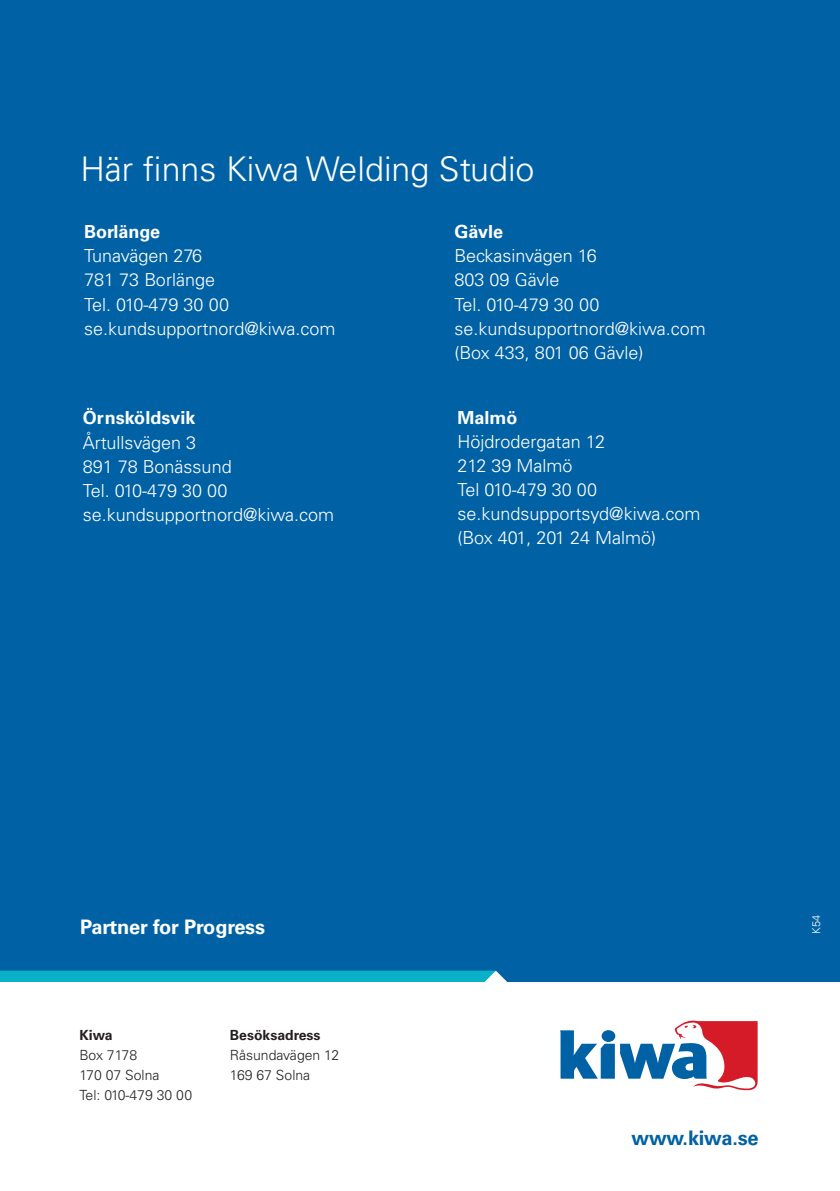
<style>
.page{position:relative;width:840px;height:1191px;background:#fff}
.page>*{position:absolute;margin:0;border:0;box-sizing:border-box;transform-origin:0 0}
.Sub_chapter_title{font:300 34px "Univers LT Std";color:#fff}
.t1{font:700 20px "Univers LT Std";letter-spacing:-.01em;color:#fff}
.t2{font:700 20px "Univers LT Std";letter-spacing:-.01em;color:#0062a5}
.main_text{font:300 18px "Univers LT Std";color:#fff}
.main_text-2{font:700 18px "Univers LT Std";color:#fff}
.t3{font:300 14px "Univers LT Std";color:#231f20}
.t4{font:700 14px "Univers LT Std";color:#231f20}
.t5{font:300 11px "Univers LT Std";color:#fff}
</style>
<div class="page">
<svg style="left:560px;top:1020px;width:197px;height:70px"></svg>
<div style="left:601px;top:1030px;width:14px;height:12px;background:#0062a5;border-radius:50%"></div>
<div style="left:0;top:0;width:839px;height:970px;background:#0062a5"></div>
<svg style="left:0;top:970px;width:839px;height:12px;background:#088fb8"></svg>
<p class="Sub_chapter_title" style="left:80px;top:148px;width:455px">Här finns Kiwa Welding Studio</p>
<p class="main_text-2" style="left:84px;top:222px;width:77px">Borlänge</p>
<p class="main_text" style="left:84px;top:245px;width:119px">Tunavägen 276</p>
<p class="main_text" style="left:84px;top:269px;width:132px">781 73 Borlänge</p>
<p class="main_text" style="left:84px;top:293px;width:146px">Tel. 010-479 30 00</p>
<p class="main_text" style="left:84px;top:317px;width:253px">se.kundsupportnord@kiwa.com</p>
<p class="main_text-2" style="left:83px;top:407px;width:114px">Örnsköldsvik</p>
<p class="main_text" style="left:83px;top:431px;width:115px">Årtullsvägen 3</p>
<p class="main_text" style="left:83px;top:455px;width:150px">891 78 Bonässund</p>
<p class="main_text" style="left:83px;top:479px;width:146px">Tel. 010-479 30 00</p>
<p class="main_text" style="left:83px;top:503px;width:253px">se.kundsupportnord@kiwa.com</p>
<p class="main_text-2" style="left:454px;top:222px;width:50px">Gävle</p>
<p class="main_text" style="left:454px;top:245px;width:144px">Beckasinvägen 16</p>
<p class="main_text" style="left:454px;top:269px;width:106px">803 09 Gävle</p>
<p class="main_text" style="left:454px;top:293px;width:146px">Tel. 010-479 30 00</p>
<p class="main_text" style="left:454px;top:317px;width:253px">se.kundsupportnord@kiwa.com</p>
<p class="main_text" style="left:454px;top:341px;width:190px">(Box 433, 801 06 Gävle)</p>
<p class="main_text-2" style="left:457px;top:407px;width:61px">Malmö</p>
<p class="main_text" style="left:457px;top:431px;width:149px">Höjdrodergatan 12</p>
<p class="main_text" style="left:457px;top:455px;width:117px">212 39 Malmö</p>
<p class="main_text" style="left:457px;top:479px;width:141px">Tel 010-479 30 00</p>
<p class="main_text" style="left:457px;top:503px;width:244px">se.kundsupportsyd@kiwa.com</p>
<p class="main_text" style="left:457px;top:527px;width:200px">(Box 401, 201 24 Malmö)</p>
<p class="t1" style="left:80px;top:915px;width:186px">Partner for Progress</p>
<p class="t4" style="left:79px;top:1026px;width:35px">Kiwa</p>
<p class="t3" style="left:79px;top:1046px;width:59px">Box 7178</p>
<p class="t3" style="left:79px;top:1066px;width:81px">170 07 Solna</p>
<p class="t3" style="left:79px;top:1086px;width:114px">Tel: 010-479 30 00</p>
<p class="t4" style="left:230px;top:1026px;width:92px">Besöksadress</p>
<p class="t3" style="left:230px;top:1046px;width:111px">Råsundavägen 12</p>
<p class="t3" style="left:230px;top:1066px;width:82px">169 67 Solna</p>
<p class="t5" style="left:809px;top:933px;width:20px;rotate:-90deg">K54</p>
<p class="t2" style="left:631px;top:1125px;width:129px">www.kiwa.se</p>
</div>
